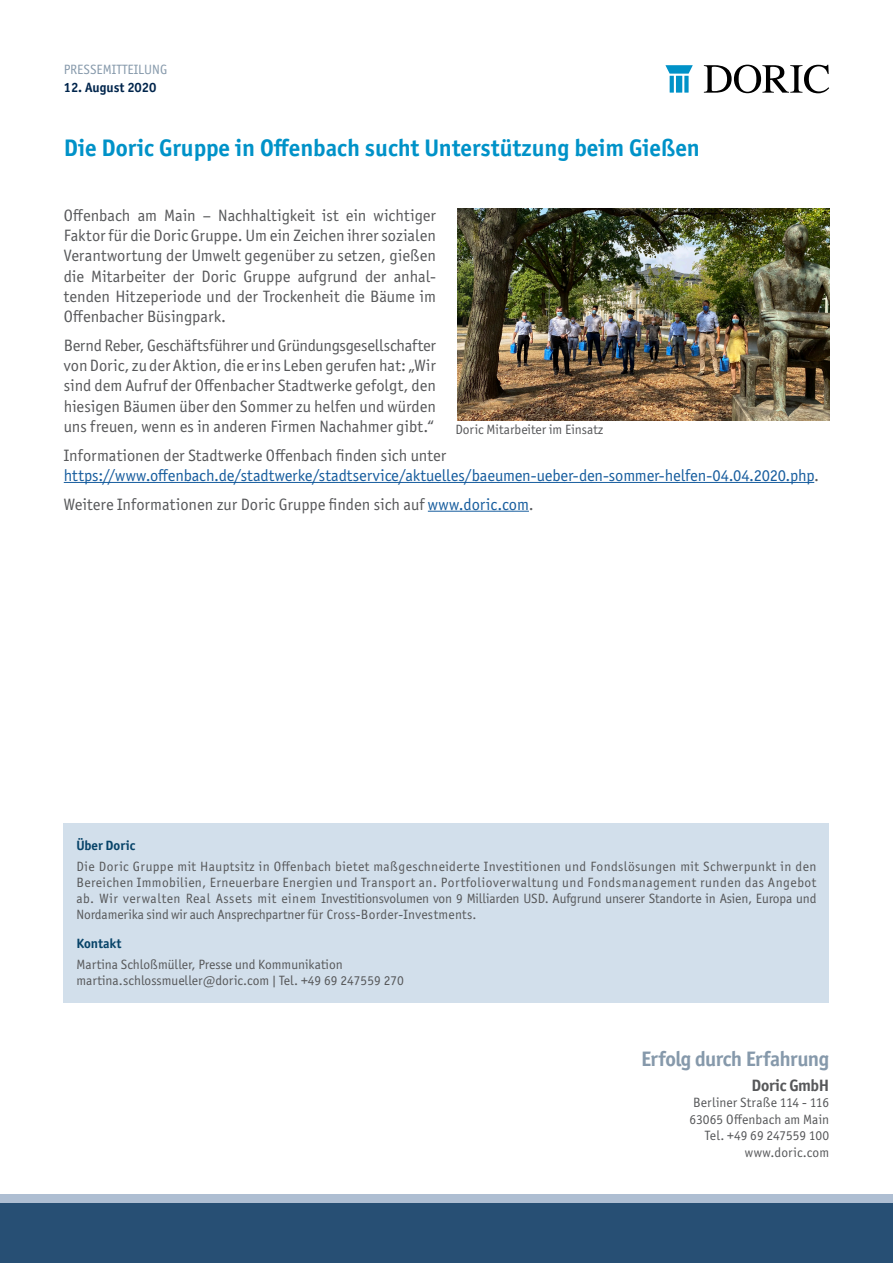
<style>
.page{position:relative;width:893px;height:1263px;background:#fff}
.page>*{position:absolute;margin:0;border:0;box-sizing:border-box;transform-origin:0 0}
.t1{font:700 24px "Officina Sans ITC Std";color:#0092c8}
.t2{font:700 21px "Officina Sans ITC Std";letter-spacing:-.025em;color:#8699ab}
.t3{font:16.5px/20.2px "Officina Sans ITC Std";color:#57585a;text-align:justify}
.t4{font:16.5px/20.2px "Officina Sans ITC Std";letter-spacing:-.005em;color:#175d9e}
.t5{font:700 16.5px "Officina Sans ITC Std";letter-spacing:-.02em;color:#57585a}
.t6{font:13.5px/16.2px "Officina Sans ITC Std";color:#57585a;text-align:right}
.t7{font:13.5px "Officina Sans ITC Std";color:#8699ab}
.t8{font:700 13.5px "Officina Sans ITC Std";color:#084469}
.t9{font:700 13.5px "Officina Sans ITC Std";color:#00254c}
.s1{color:#57585a}
.s2{color:#175d9e}
</style>
<div class="page">
<div style="left:0;top:1201px;width:893px;height:62px;background:#274f74"></div>
<div style="left:0;top:1194px;width:893px;height:9px;background:#aebed2"></div>
<svg style="left:704px;top:65px;width:125px;height:28px"></svg>
<svg style="left:670px;top:76px;width:4px;height:17px"></svg>
<div style="left:684px;top:76px;width:5px;height:17px;background:#0092c8"></div>
<div style="left:676px;top:76px;width:6px;height:17px;background:#0092c8"></div>
<svg style="left:665px;top:65px;width:28px;height:9px"></svg>
<div style="left:64px;top:823px;width:765px;height:179px;background:#d2dfeb"></div>
<hr style="left:64px;top:482px;width:750px;height:1px;background:#175d9e">
<hr style="left:428px;top:511px;width:101px;height:1px;background:#175d9e">
<img style="left:457px;top:209px;width:372px;height:212px">
<p class="t7" style="left:64px;top:61px;width:105px">PRESSEMITTEILUNG</p>
<p class="t9" style="left:64px;top:79px;width:94px">12. August 2020</p>
<h1 class="t1" style="left:64px;top:133px;width:637px">Die Doric Gruppe in Offenbach sucht Unterstützung beim Gießen</h1>
<p class="t3" style="left:64px;top:205px;width:374px">Offenbach am Main – Nachhaltigkeit ist ein wichtiger Faktor für die Doric Gruppe. Um ein Zeichen ihrer sozialen Verantwortung der Umwelt gegenüber zu setzen, gießen die Mitarbeiter der Doric Gruppe aufgrund der anhal&shy;tenden Hitzeperiode und der Trockenheit die Bäume im Offenbacher Büsingpark.</p>
<p class="t3" style="left:64px;top:335px;width:374px">Bernd Reber, Geschäftsführer und Gründungsgesellschafter von Doric, zu der Aktion, die er ins Leben gerufen hat: „Wir sind dem Aufruf der Offenbacher Stadtwerke gefolgt, den hiesigen Bäumen über den Sommer zu helfen und würden uns freuen, wenn es in anderen Firmen Nachahmer gibt.“</p>
<p class="t4" style="left:64px;top:445px;width:757px"><span class="s1">Informationen der Stadtwerke Offenbach finden sich unter </span>https://www.offenbach.de/stadtwerke/stadtservice/aktuelles/baeumen-ueber-den-sommer-helfen-04.04.2020.php<span class="s1">.</span></p>
<p class="t3" style="left:64px;top:494px;width:472px">Weitere Informationen zur Doric Gruppe finden sich auf <span class="s2">www.doric.com</span>.</p>
<p class="t6" style="left:455px;top:421px;width:150px">Doric Mitarbeiter im Einsatz</p>
<p class="t8" style="left:77px;top:837px;width:60px">Über Doric</p>
<p class="t6" style="left:77px;top:858px;width:741px;text-align:justify">Die Doric Gruppe mit Hauptsitz in Offenbach bietet maßgeschneiderte Investitionen und Fondslösungen mit Schwerpunkt in den Bereichen Immobilien, Erneuerbare Energien und Transport an. Portfolioverwaltung und Fondsmanagement runden das Angebot ab. Wir verwalten Real Assets mit einem Investitionsvolumen von 9 Milliarden USD. Aufgrund unserer Standorte in Asien, Europa und Nordamerika sind wir auch Ansprechpartner für Cross-Border-Investments.</p>
<p class="t8" style="left:77px;top:935px;width:46px">Kontakt</p>
<p class="t6" style="left:77px;top:956px;width:329px;text-align:left">Martina Schloßmüller, Presse und Kommunikation martina.schlossmueller@doric.com | Tel. +49 69 247559 270</p>
<h2 class="t2" style="left:641px;top:1045px;width:190px">Erfolg durch Erfahrung</h2>
<p class="t5" style="left:752px;top:1075px;width:79px">Doric GmbH</p>
<p class="t6" style="left:689px;top:1094px;width:141px">Berliner Straße 114 - 116<br>63065 Offenbach am Main<br>Tel. +49 69 247559 100 www.doric.com</p>
</div>
